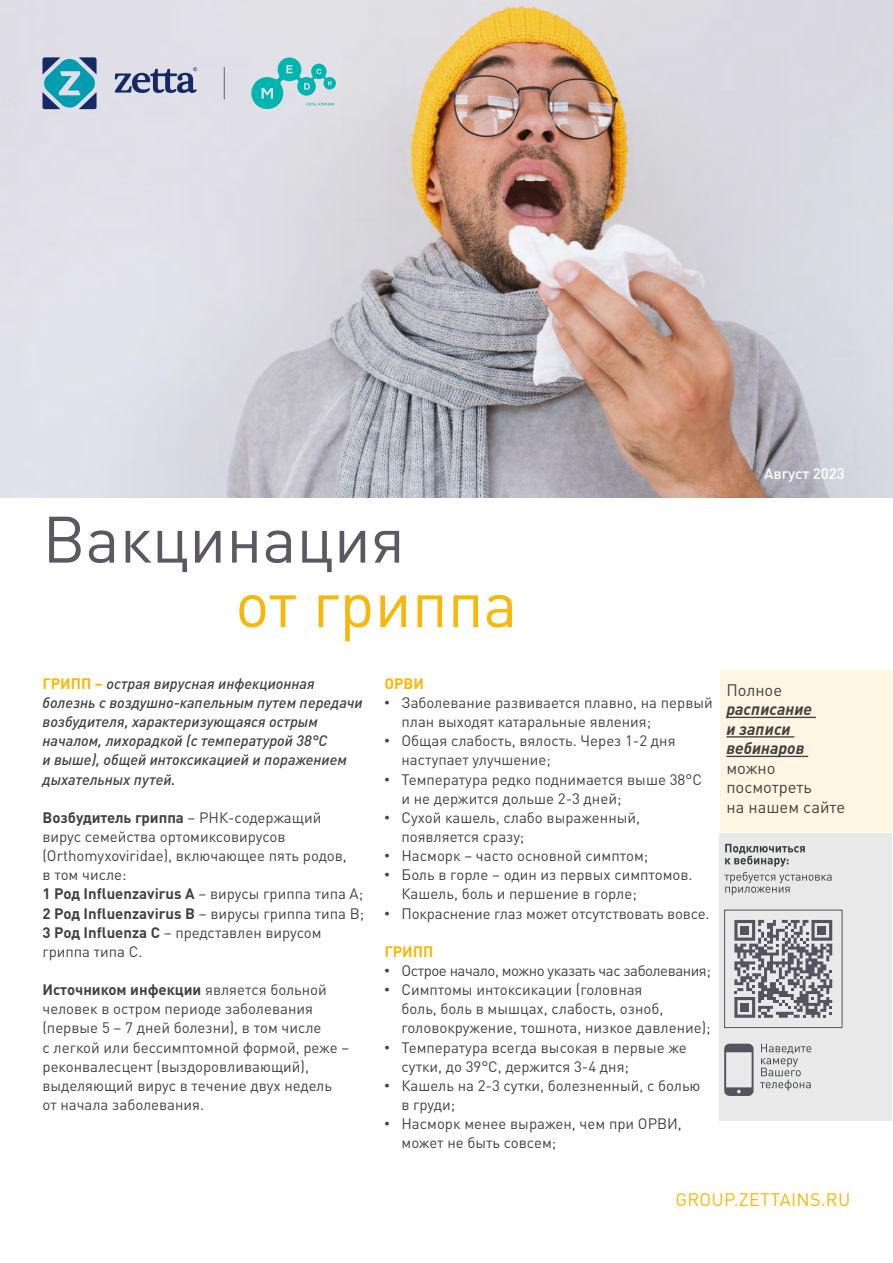
<style>
.page{position:relative;width:893px;height:1263px;background:#fff}
.page>*{position:absolute;margin:0;border:0;box-sizing:border-box;transform-origin:0 0}
.t1{font:64.5px "DIN Pro";color:#5b5763}
.t2{font:64.5px "DIN Pro";color:#fab709}
.t3{font:18px "DIN Pro";letter-spacing:.02em;color:#fab709}
.t4{font:16.5px/19.5px "DIN Pro";color:#424241}
.t5{font:italic 700 16.5px/19.5px "DIN Pro";color:#424241}
.t6{font:15px/19.2px "DIN Pro";color:#424241}
.t7{font:italic 500 15px/19.2px "DIN Pro";color:#424241}
.t8{font:15px "DIN Pro";letter-spacing:-.03em;color:#424241}
.t9{font:500 15px "DIN Pro";color:#fff}
.t10{font:700 15px "DIN Pro";color:#fab709}
.s1{font-weight:700;font-style:normal;color:#fab709}
.s2{font-weight:700}
.s3{font-family:"Arial"}
</style>
<div class="page">
<img style="left:0;top:0;width:893px;height:497px">
<div style="left:720px;top:670px;width:173px;height:161px;background:#fff5e2"></div>
<hr style="left:726px;top:717px;width:90px;height:1px;background:#424241">
<hr style="left:726px;top:736px;width:68px;height:1px;background:#424241">
<hr style="left:726px;top:756px;width:82px;height:1px;background:#424241">
<hr style="left:224px;top:67px;width:1px;height:32px;background:#646363">
<svg style="left:251px;top:57px;width:85px;height:52px;background:#87ced1"></svg>
<svg style="left:115px;top:67px;width:82px;height:26px;background:#8c94b0"></svg>
<svg style="left:43px;top:57px;width:54px;height:52px;background:#4b99b2"></svg>
<div style="left:719px;top:833px;width:173px;height:287px;background:#e8e9e8"></div>
<div style="left:724px;top:910px;width:118px;height:118px;border:1px solid #555360"></div>
<svg style="left:724px;top:844px;width:107px;height:51px"></svg>
<svg style="left:760px;top:1044px;width:51px;height:47px"></svg>
<svg style="left:724px;top:1044px;width:29px;height:52px"></svg>
<svg style="left:734px;top:920px;width:98px;height:98px"></svg>
<div style="left:740px;top:926px;width:9px;height:9px;background:#555360"></div>
<div style="left:817px;top:926px;width:9px;height:9px;background:#555360"></div>
<div style="left:740px;top:1003px;width:9px;height:9px;background:#555360"></div>
<h1 class="t1" style="left:43px;top:488px;width:364px">Вакцинация</h1>
<h1 class="t2" style="left:235px;top:553px;width:284px">от гриппа</h1>
<p class="t7" style="left:43px;top:672px;width:322px"><span class="s1">ГРИПП –</span> острая вирусная инфекционная болезнь с воздушно-капельным путем передачи возбудителя, характеризующаяся острым началом, лихорадкой (с температурой 38°C<br>и выше), общей интоксикацией и поражением дыхательных путей.</p>
<p class="t6" style="left:43px;top:806px;width:323px"><span class="s2">Возбудитель гриппа</span> – РНК-содержащий<br>вирус семейства ортомиксовирусов (Оrthomyxoviridae), включающее пять родов,<br>в том числе:<br><span class="s2">1 Род Influenzavirus A</span> – вирусы гриппа типа A; <span class="s2">2 Род Influenzavirus B</span> – вирусы гриппа типа B; <span class="s2">3 Род Influenza С</span> – представлен вирусом гриппа типа С.</p>
<p class="t6" style="left:43px;top:979px;width:308px"><span class="s2">Источником инфекции</span> является больной человек в остром периоде заболевания (первые 5 – 7 дней болезни), в том числе<br>с легкой или бессимптомной формой, реже – реконвалесцент (выздоровливающий), выделяющий вирус в течение двух недель от начала заболевания.</p>
<p class="t10" style="left:384px;top:671px;width:41px">ОРВИ</p>
<p class="t6" style="left:401px;top:691px;width:313px;text-indent:-17px"><span class="s3">•</span> Заболевание развивается плавно, на первый план выходят катаральные явления;</p>
<p class="t6" style="left:401px;top:730px;width:276px;text-indent:-17px"><span class="s3">•</span> Общая слабость, вялость. Через 1-2 дня наступает улучшение;</p>
<p class="t6" style="left:401px;top:768px;width:302px;text-indent:-17px"><span class="s3">•</span> Температура редко поднимается выше 38°С и не держится дольше 2-3 дней;</p>
<p class="t6" style="left:401px;top:806px;width:240px;text-indent:-17px"><span class="s3">•</span> Сухой кашель, слабо выраженный, появляется сразу;</p>
<p class="t6" style="left:384px;top:845px;width:265px"><span class="s3">•</span> Насморк – часто основной симптом;</p>
<p class="t6" style="left:401px;top:864px;width:293px;text-indent:-17px"><span class="s3">•</span> Боль в горле – один из первых симптомов.<br>Кашель, боль и першение в горле;</p>
<p class="t6" style="left:384px;top:902px;width:327px"><span class="s3">•</span> Покраснение глаз может отсутствовать вовсе.</p>
<p class="t10" style="left:384px;top:939px;width:50px">ГРИПП</p>
<p class="t8" style="left:384px;top:959px;width:328px"><span class="s3">•</span> Острое начало, можно указать час заболевания;</p>
<p class="t6" style="left:401px;top:979px;width:311px;text-indent:-17px"><span class="s3">•</span> Симптомы интоксикации (головная<br>боль, боль в мышцах, слабость, озноб, головокружение, тошнота, низкое давление);</p>
<p class="t6" style="left:401px;top:1036px;width:287px;text-indent:-17px"><span class="s3">•</span> Температура всегда высокая в первые же сутки, до 39°С, держится 3-4 дня;</p>
<p class="t6" style="left:401px;top:1074px;width:301px;text-indent:-17px"><span class="s3">•</span> Кашель на 2-3 сутки, болезненный, с болью в груди;</p>
<p class="t6" style="left:401px;top:1113px;width:282px;text-indent:-17px"><span class="s3">•</span> Насморк менее выражен, чем при ОРВИ, может не быть совсем;</p>
<p class="t9" style="left:764px;top:461px;width:82px">Август 2023</p>
<p class="t4" style="left:726px;top:678px;width:57px">Полное</p>
<p class="t5" style="left:726px;top:698px;width:87px">расписание и записи вебинаров</p>
<p class="t4" style="left:726px;top:756px;width:120px">можно посмотреть<br>на нашем сайте</p>
<p class="t3" style="left:675px;top:1185px;width:176px">GROUP.ZETTAINS.RU</p>
</div>
